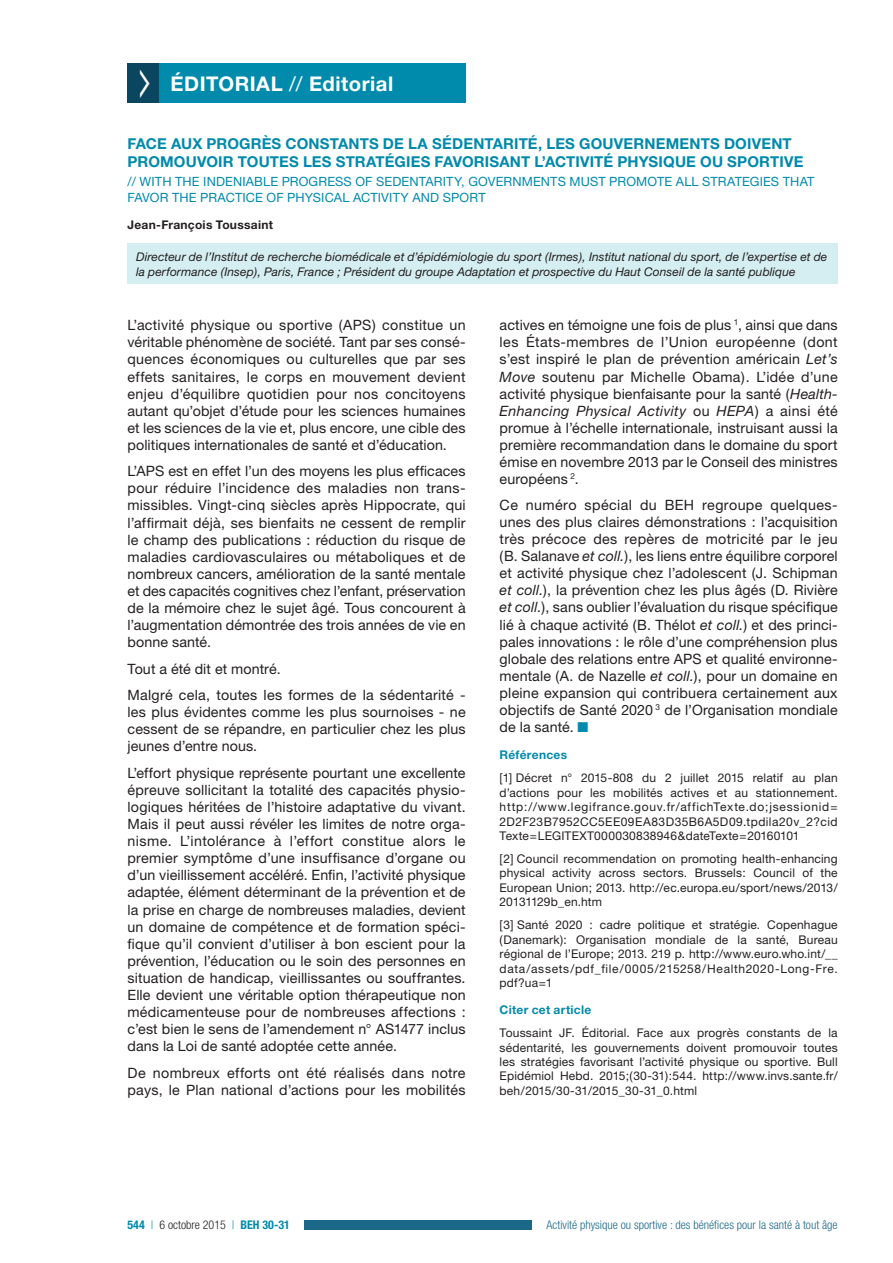
<style>
.page{position:relative;width:893px;height:1263px;background:#fff}
.page>*{position:absolute;margin:0;border:0;box-sizing:border-box;transform-origin:0 0}
.t1{font:700 20.25px "Helvetica Neue";letter-spacing:.025em;color:#fff}
.t2{font:700 15px/18px "Helvetica Neue";letter-spacing:.01em;color:#008aac}
.t3{font:14.25px/17.1px "Helvetica Neue";letter-spacing:.01em;color:#231f20;text-align:justify}
.t4{font:12.75px/15.3px "Helvetica Neue";letter-spacing:.01em;color:#008aac}
.t5{font:12px/14.4px "Helvetica Neue";letter-spacing:.015em;color:#231f20;text-align:justify}
.t6{font:italic 12px/14.4px "Helvetica Neue";letter-spacing:.01em;color:#231f20}
.t7{font:300 condensed 12px "Helvetica Neue LT Std";color:#1c6889}
.t8{font:300 condensed 12px "Helvetica Neue LT Std";color:#231f20}
.t9{font:700 12px "Helvetica Neue";letter-spacing:.025em;color:#008aac}
.t10{font:700 12px "Helvetica Neue";letter-spacing:.02em;color:#231f20}
.s1{font-weight:400}
.s2{font-style:italic}
.s3{color:#008aac}
.s4{font-family:"Helvetica Neue";font-weight:700;color:#008aac}
</style>
<div class="page">
<div style="left:304px;top:1220px;width:227px;height:10px;background:#1c6889"></div>
<div style="left:128px;top:64px;width:34px;height:39px;background:#0b4660"></div>
<div style="left:159px;top:64px;width:307px;height:39px;background:#008aac"></div>
<div style="left:128px;top:243px;width:710px;height:41px;background:#d5eef2"></div>
<h1 class="t1" style="left:171px;top:72px;width:224px">ÉDITORIAL <span class="s1">//</span> Editorial</h1>
<p class="t2" style="left:128px;top:134px;width:677px">FACE AUX PROGRÈS CONSTANTS DE LA SÉDENTARITÉ, LES GOUVERNEMENTS DOIVENT<br>PROMOUVOIR TOUTES LES STRATÉGIES FAVORISANT L’ACTIVITÉ PHYSIQUE OU SPORTIVE</p>
<p class="t4" style="left:128px;top:174px;width:688px">// WITH THE INDENIABLE PROGRESS OF SEDENTARITY, GOVERNMENTS MUST PROMOTE ALL STRATEGIES THAT<br>FAVOR THE PRACTICE OF PHYSICAL ACTIVITY AND SPORT</p>
<p class="t10" style="left:128px;top:217px;width:147px">Jean-François Toussaint</p>
<p class="t6" style="left:136px;top:250px;width:693px">Directeur de l’Institut de recherche biomédicale et d’épidémiologie du sport (Irmes), Institut national du sport, de l’expertise et de la performance (Insep), Paris, France ; Président du groupe Adaptation et prospective du Haut Conseil de la santé publique</p>
<p class="t3" style="left:128px;top:316px;width:340px">L’activité physique ou sportive (APS) constitue un véritable phénomène de société. Tant par ses consé&shy;quences économiques ou culturelles que par ses effets sanitaires, le corps en mouvement devient enjeu d’équilibre quotidien pour nos concitoyens autant qu’objet d’étude pour les sciences humaines et les sciences de la vie et, plus encore, une cible des politiques internationales de santé et d’éducation.</p>
<p class="t3" style="left:128px;top:462px;width:340px">L’APS est en effet l’un des moyens les plus efficaces pour réduire l’incidence des maladies non trans&shy;missibles. Vingt-cinq siècles après Hippocrate, qui l’affirmait déjà, ses bienfaits ne cessent de remplir le champ des publications : réduction du risque de maladies cardiovasculaires ou métaboliques et de nombreux cancers, amélioration de la santé mentale et des capacités cognitives chez l’enfant, préservation de la mémoire chez le sujet âgé. Tous concourent à l’augmentation démontrée des trois années de vie en bonne santé.</p>
<p class="t3" style="left:128px;top:655px;width:339px;line-height:26.4px">Tout a été dit et montré.<br>Malgré cela, toutes les formes de la sédentarité -</p>
<p class="t3" style="left:128px;top:703px;width:340px">les plus évidentes comme les plus sournoises - ne cessent de se répandre, en particulier chez les plus jeunes d’entre nous.</p>
<p class="t3" style="left:128px;top:764px;width:340px">L’effort physique représente pourtant une excellente épreuve sollicitant la totalité des capacités physio&shy;logiques héritées de l’histoire adaptative du vivant.<br>Mais il peut aussi révéler les limites de notre orga&shy;nisme. L’intolérance à l’effort constitue alors le premier symptôme d’une insuffisance d’organe ou d’un vieillissement accéléré. Enfin, l’activité physique adaptée, élément déterminant de la prévention et de la prise en charge de nombreuses maladies, devient un domaine de compétence et de formation spéci&shy;fique qu’il convient d’utiliser à bon escient pour la prévention, l’éducation ou le soin des personnes en situation de handicap, vieillissantes ou souffrantes.<br>Elle devient une véritable option thérapeutique non médicamenteuse pour de nombreuses affections : c’est bien le sens de l’amendement n° AS1477 inclus dans la Loi de santé adoptée cette année.</p>
<p class="t3" style="left:128px;top:1064px;width:340px">De nombreux efforts ont été réalisés dans notre pays, le Plan national d’actions pour les mobilités</p>
<p class="t3" style="left:500px;top:316px;width:340px">actives en témoigne une fois de plus <sup>1</sup>, ainsi que dans les États-membres de l’Union européenne (dont s’est inspiré le plan de prévention américain <span class="s2">Let’s Move</span> soutenu par Michelle Obama). L’idée d’une activité physique bienfaisante pour la santé (<span class="s2">Health-Enhancing Physical Activity</span> ou <span class="s2">HEPA</span>) a ainsi été promue à l’échelle internationale, instruisant aussi la première recommandation dans le domaine du sport émise en novembre 2013 par le Conseil des ministres européens <sup>2</sup>.</p>
<p class="t3" style="left:500px;top:496px;width:340px">Ce numéro spécial du BEH regroupe quelques&shy;unes des plus claires démonstrations : l’acquisition très précoce des repères de motricité par le jeu (B. Salanave <span class="s2">et coll.</span>), les liens entre équilibre corporel et activité physique chez l’adolescent (J. Schipman <span class="s2">et coll.</span>), la prévention chez les plus âgés (D. Rivière <span class="s2">et coll.</span>), sans oublier l’évaluation du risque spécifique lié à chaque activité (B. Thélot <span class="s2">et coll.</span>) et des princi&shy;pales innovations : le rôle d’une compréhension plus globale des relations entre APS et qualité environne&shy;mentale (A. de Nazelle <span class="s2">et coll.</span>), pour un domaine en pleine expansion qui contribuera certainement aux objectifs de Santé 2020 <sup>3</sup> de l’Organisation mondiale de la santé. <span class="s3">■</span></p>
<p class="t9" style="left:500px;top:748px;width:69px">Références</p>
<p class="t5" style="left:500px;top:771px;width:340px">[1] Décret n° 2015-808 du 2 juillet 2015 relatif au plan d’actions pour les mobilités actives et au stationnement. http://www.legifrance.gouv.fr/affichTexte.do;jsessionid= 2D2F23B7952CC5EE09EA83D35B6A5D09.tpdila20v_2?cid Texte=LEGITEXT000030838946&amp;dateTexte=20160101</p>
<p class="t5" style="left:500px;top:851px;width:340px">[2] Council recommendation on promoting health-enhancing physical activity across sectors. Brussels: Council of the European Union; 2013. http://ec.europa.eu/sport/news/2013/ 20131129b_en.htm</p>
<p class="t5" style="left:500px;top:918px;width:340px">[3] Santé 2020 : cadre politique et stratégie. Copenhague (Danemark): Organisation mondiale de la santé, Bureau régional de l’Europe; 2013. 219 p. http://www.euro.who.int/__ data/assets/pdf_file/0005/215258/Health2020-Long-Fre. pdf?ua=1</p>
<p class="t9" style="left:500px;top:1002px;width:93px">Citer cet article</p>
<p class="t5" style="left:500px;top:1025px;width:340px">Toussaint JF. Éditorial. Face aux progrès constants de la sédentarité, les gouvernements doivent promouvoir toutes les stratégies favorisant l’activité physique ou sportive. Bull Epidémiol Hebd. 2015;(30-31):544. http://www.invs.sante.fr/ beh/2015/30-31/2015_30-31_0.html</p>
<p class="t8" style="left:128px;top:1218px;width:164px"><span class="s4">544</span> <span class="s3">|</span> 6 octobre 2015 <span class="s3">|</span> <span class="s4">BEH 30-31</span></p>
<p class="t7" style="left:547px;top:1218px;width:293px">Activité physique ou sportive : des bénéfices pour la santé à tout âge</p>
</div>
